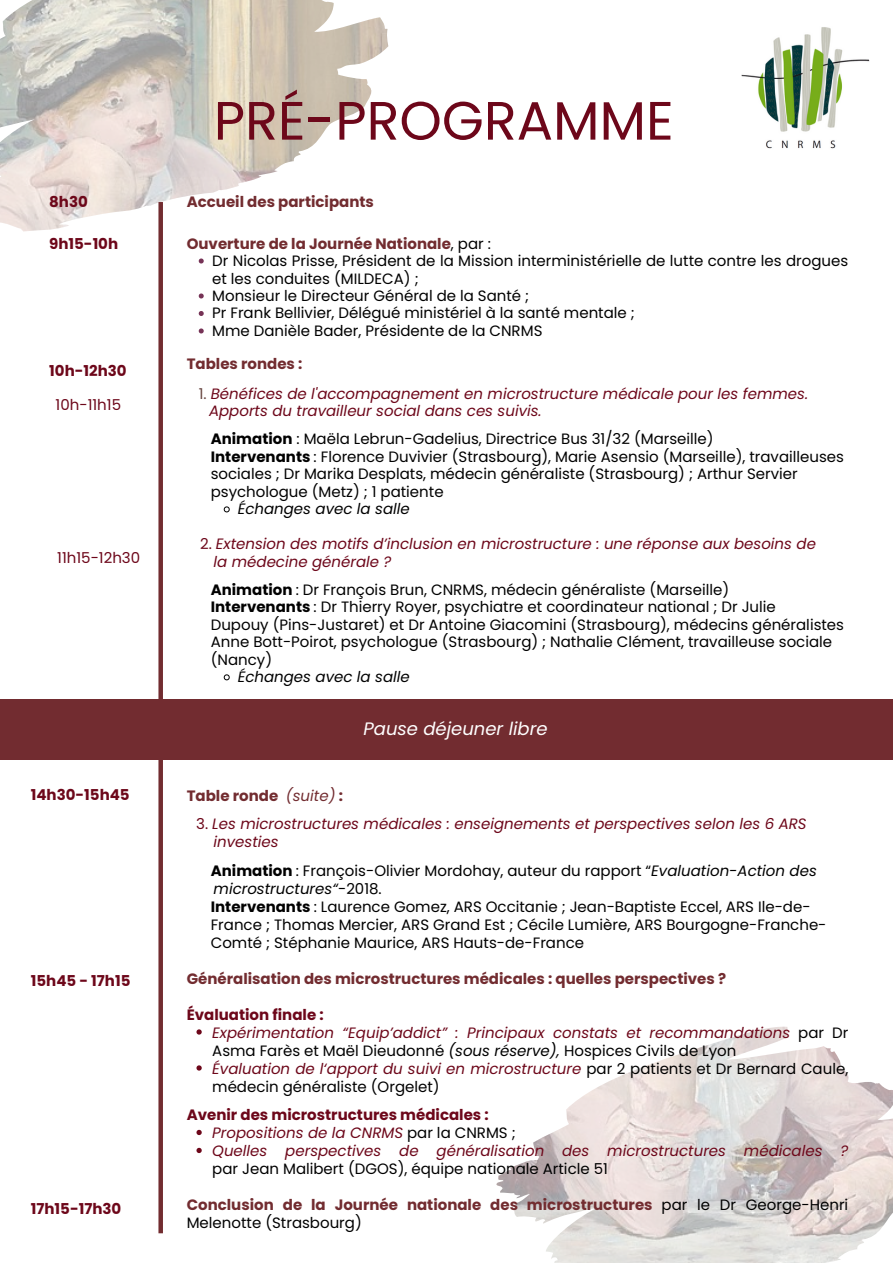
<style>
.page{position:relative;width:893px;height:1264px;background:#fff}
.page>*{position:absolute;margin:0;border:0;box-sizing:border-box;transform-origin:0 0}
.t1{font:54px "Poppins";color:#6d071a}
.t2{font:italic 18px "Poppins";color:#fff}
.t3{font:15px/17.5px "Poppins";color:#000}
.t4{font:italic 15px/18px "Poppins";color:#6d071a}
.t5{font:700 15px/18px "Poppins";color:#722c30}
.t6{font:700 15px "Poppins";color:#6d071a}
.t7{font:italic 15px "Poppins";color:#000}
.t8{font:15px "Poppins";color:#6d071a}
.s1{font-weight:400;color:#000}
.s2{font-style:normal;color:#694742}
.s3{font-weight:700}
.s4{font-style:normal}
.s5{font-weight:400;font-style:italic}
.s6{font-style:italic}
.s7{font-style:normal;color:#000}
.s8{color:#000}
.s9{font-style:italic;color:#6d071a}
</style>
<div class="page">
<img style="left:0;top:0;width:388px;height:231px">
<div style="left:0;top:699px;width:892px;height:60px;background:#722c30"></div>
<div style="left:158px;top:202px;width:5px;height:1031px;background:#722c30"></div>
<img style="left:741px;top:27px;width:129px;height:122px">
<svg style="left:199px;top:258px;width:5px;height:5px"></svg>
<svg style="left:199px;top:293px;width:5px;height:5px"></svg>
<svg style="left:199px;top:311px;width:5px;height:5px"></svg>
<svg style="left:199px;top:328px;width:5px;height:5px"></svg>
<svg style="left:224px;top:506px;width:6px;height:6px"></svg>
<svg style="left:224px;top:674px;width:6px;height:6px"></svg>
<img style="left:496px;top:1026px;width:396px;height:236px">
<svg style="left:196px;top:1029px;width:6px;height:5px"></svg>
<svg style="left:196px;top:1065px;width:6px;height:5px"></svg>
<svg style="left:196px;top:1129px;width:6px;height:6px"></svg>
<svg style="left:196px;top:1147px;width:6px;height:6px"></svg>
<p class="t6" style="left:49px;top:191px;width:40px">8h30</p>
<p class="t6" style="left:49px;top:233px;width:70px">9h15-10h</p>
<p class="t6" style="left:49px;top:360px;width:79px">10h-12h30</p>
<p class="t8" style="left:56px;top:394px;width:67px">10h-11h15</p>
<p class="t8" style="left:57px;top:547px;width:84px">11h15-12h30</p>
<p class="t6" style="left:31px;top:784px;width:100px">14h30-15h45</p>
<p class="t6" style="left:31px;top:969px;width:101px">15h45 - 17h15</p>
<p class="t6" style="left:31px;top:1197px;width:92px">17h15-17h30</p>
<p class="t1" style="left:214px;top:83px;width:461px">PRÉ-PROGRAMME</p>
<p class="t5" style="left:187px;top:192px;width:189px">Accueil des participants</p>
<p class="t5" style="left:187px;top:234px;width:306px">Ouverture de la Journée Nationale<span class="s1">, par :</span></p>
<p class="t3" style="left:212px;top:252px;width:637px">Dr Nicolas Prisse, Président de la Mission interministérielle de lutte contre les drogues et les conduites (MILDECA) ;</p>
<p class="t3" style="left:212px;top:287px;width:318px">Monsieur le Directeur Général de la Santé ;</p>
<p class="t3" style="left:212px;top:304px;width:424px">Pr Frank Bellivier, Délégué ministériel à la santé mentale ;</p>
<p class="t3" style="left:212px;top:322px;width:332px">Mme Danièle Bader, Présidente de la CNRMS</p>
<p class="t5" style="left:187px;top:355px;width:117px">Tables rondes :</p>
<p class="t4" style="left:199px;top:385px;width:611px"><span class="s2">1.</span> Bénéfices de l'accompagnement en microstructure médicale pour les femmes.</p>
<p class="t3" style="left:211px;top:430px;width:504px"><span class="s3">Animation</span> : Maëla Lebrun-Gadelius, Directrice Bus 31/32 (Marseille)</p>
<p class="t3" style="left:211px;top:448px;width:634px"><span class="s3">Intervenants</span> : Florence Duvivier (Strasbourg), Marie Asensio (Marseille), travailleuses</p>
<p class="t3" style="left:211px;top:465px;width:588px">sociales ; Dr Marika Desplats, médecin généraliste (Strasbourg) ; Arthur Servier</p>
<p class="t3" style="left:211px;top:483px;width:234px">psychologue (Metz) ; 1 patiente</p>
<p class="t4" style="left:200px;top:535px;width:617px"><span class="s4">2.</span> Extension des motifs d’inclusion en microstructure : une réponse aux besoins de</p>
<p class="t3" style="left:211px;top:581px;width:520px"><span class="s3">Animation</span> : Dr François Brun, CNRMS, médecin généraliste (Marseille)</p>
<p class="t3" style="left:211px;top:598px;width:566px"><span class="s3">Intervenants</span> : Dr Thierry Royer, psychiatre et coordinateur national ; Dr Julie</p>
<p class="t3" style="left:211px;top:616px;width:634px">Dupouy (Pins-Justaret) et Dr Antoine Giacomini (Strasbourg), médecins généralistes</p>
<p class="t3" style="left:211px;top:633px;width:623px">Anne Bott-Poirot, psychologue (Strasbourg) ; Nathalie Clément, travailleuse sociale</p>
<p class="t4" style="left:209px;top:402px;width:334px">Apports du travailleur social dans ces suivis.</p>
<p class="t7" style="left:238px;top:498px;width:174px">Échanges avec la salle</p>
<p class="t4" style="left:213px;top:552px;width:179px">la médecine générale ?</p>
<p class="t3" style="left:211px;top:651px;width:63px">(Nancy)</p>
<p class="t7" style="left:238px;top:666px;width:174px">Échanges avec la salle</p>
<p class="t2" style="left:363px;top:716px;width:186px">Pause déjeuner libre</p>
<p class="t5" style="left:187px;top:786px;width:158px">Table ronde <span class="s5">(suite)</span> :</p>
<p class="t4" style="left:196px;top:815px;width:612px"><span class="s4">3.</span> Les microstructures médicales : enseignements et perspectives selon les 6 ARS</p>
<p class="t4" style="left:213px;top:833px;width:67px">investies</p>
<p class="t3" style="left:211px;top:861px;width:607px"><span class="s3">Animation</span> : François-Olivier Mordohay, auteur du rapport “<span class="s6">Evaluation-Action des</span></p>
<p class="t7" style="left:213px;top:877px;width:170px">microstructures“<span class="s4">-2018.</span></p>
<p class="t3" style="left:211px;top:897px;width:601px"><span class="s3">Intervenants</span> : Laurence Gomez, ARS Occitanie ; Jean-Baptiste Eccel, ARS Ile-de-</p>
<p class="t3" style="left:211px;top:915px;width:617px">France ; Thomas Mercier, ARS Grand Est ; Cécile Lumière, ARS Bourgogne-Franche-</p>
<p class="t3" style="left:211px;top:933px;width:375px">Comté ; Stéphanie Maurice, ARS Hauts-de-France</p>
<p class="t5" style="left:187px;top:969px;width:541px">Généralisation des microstructures médicales : quelles perspectives ?</p>
<p class="t6" style="left:187px;top:1003px;width:138px">Évaluation finale :</p>
<p class="t4" style="left:212px;top:1023px;width:637px">Expérimentation “Equip’addict” : Principaux constats et recommandations <span class="s7">par Dr<br>Asma Farès et Maël Dieudonné</span> <span class="s8">(sous réserve),</span> <span class="s7">Hospices Civils de Lyon</span></p>
<p class="t3" style="left:212px;top:1059px;width:637px;line-height:18px"><span class="s9">Évaluation de l‘apport du suivi en microstructure</span> par 2 patients et Dr Bernard Caule, médecin généraliste (Orgelet)</p>
<p class="t4" style="left:212px;top:1123px;width:305px">Propositions de la CNRMS <span class="s7">par la CNRMS ;</span></p>
<p class="t4" style="left:212px;top:1141px;width:637px">Quelles perspectives de généralisation des microstructures médicales ? <span class="s7">par Jean Malibert (DGOS), équipe nationale Article 51</span></p>
<p class="t6" style="left:187px;top:1104px;width:303px">Avenir des microstructures médicales :</p>
<p class="t5" style="left:187px;top:1195px;width:663px">Conclusion de la Journée nationale des microstructures <span class="s1">par le Dr George-Henri<br>Melenotte (Strasbourg)</span></p>
</div>
